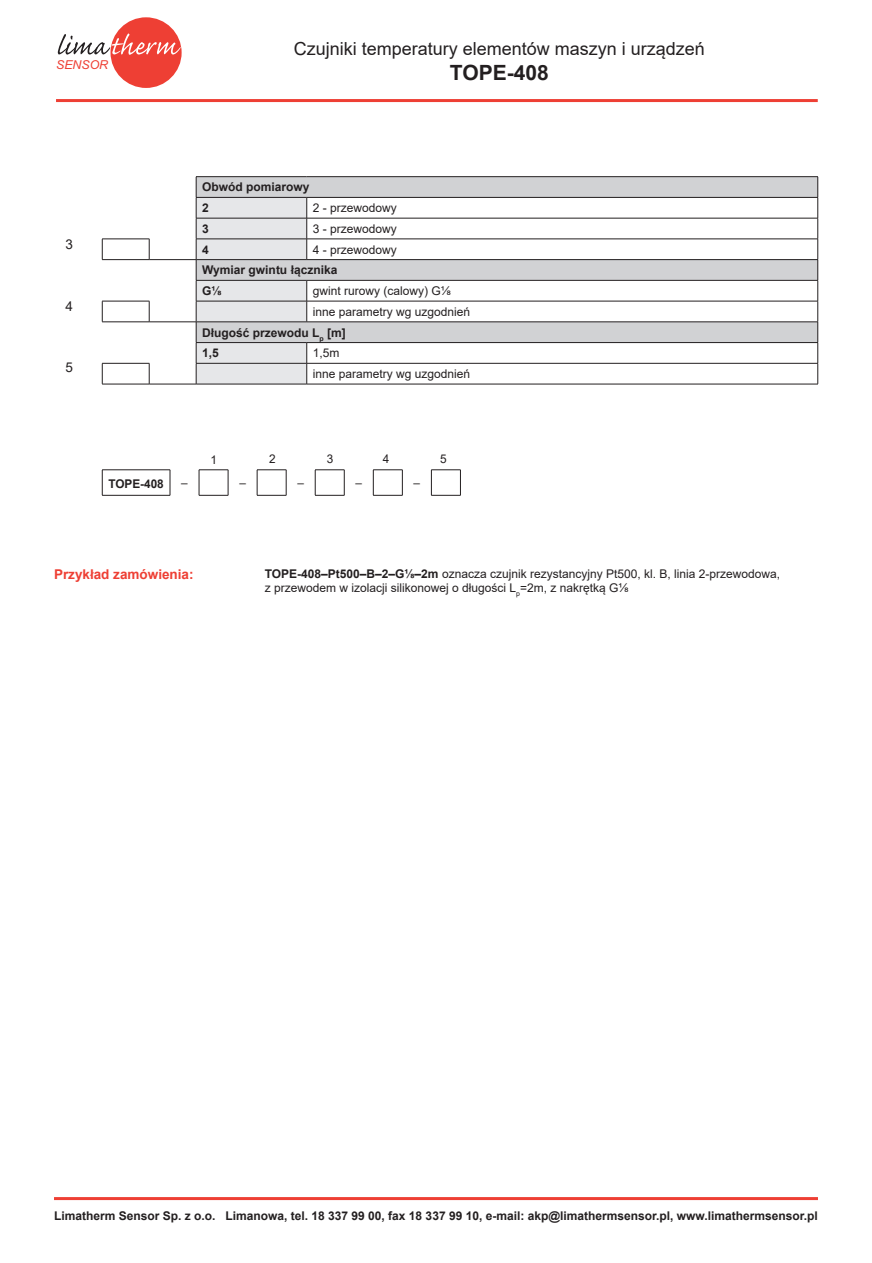
<style>
.page{position:relative;width:872px;height:1263px;background:#fff}
.page>*{position:absolute;margin:0;border:0;box-sizing:border-box;transform-origin:0 0}
.t1{font:700 21px "Arial";color:#231f20}
.t2{font:18px "Arial";color:#231f20}
.t3{font:700 13.5px "Arial";color:#ee3f34}
.t4{font:13.5px "Arial";color:#231f20}
.t5{font:italic 12.3px "Arial";color:#ee3f34}
.t6{font:12px/20.7px "Arial";color:#231f20}
.t7{font:700 12px/20.7px "Arial";color:#231f20}
.s1{font-weight:700}
</style>
<div class="page">
<hr style="left:54px;top:1197px;width:764px;height:3px;background:#ee3f34">
<div style="left:110px;top:17px;width:72px;height:71px;background:#ee3f34;border-radius:50%"></div>
<svg style="left:58px;top:34px;width:123px;height:21px"></svg>
<hr style="left:56px;top:99px;width:761px;height:3px;background:#ee3f34">
<div style="left:196px;top:177px;width:621px;height:20px;background:#d1d2d4"></div>
<div style="left:196px;top:260px;width:621px;height:20px;background:#d1d2d4"></div>
<div style="left:196px;top:322px;width:621px;height:21px;background:#d1d2d4"></div>
<hr style="left:307px;top:218px;width:511px;height:1px;background:#231f20">
<hr style="left:149px;top:259px;width:47px;height:1px;background:#231f20">
<hr style="left:307px;top:259px;width:511px;height:1px;background:#231f20">
<hr style="left:307px;top:280px;width:511px;height:1px;background:#231f20">
<hr style="left:149px;top:322px;width:47px;height:1px;background:#231f20">
<hr style="left:307px;top:322px;width:511px;height:1px;background:#231f20">
<hr style="left:307px;top:342px;width:511px;height:1px;background:#231f20">
<hr style="left:307px;top:363px;width:511px;height:1px;background:#231f20">
<hr style="left:102px;top:259px;width:47px;height:1px;background:#231f20">
<hr style="left:102px;top:322px;width:47px;height:1px;background:#231f20">
<hr style="left:307px;top:239px;width:511px;height:1px;background:#231f20">
<hr style="left:307px;top:301px;width:511px;height:1px;background:#231f20">
<hr style="left:196px;top:384px;width:111px;height:1px;background:#231f20">
<hr style="left:307px;top:384px;width:511px;height:1px;background:#231f20">
<hr style="left:102px;top:239px;width:47px;height:1px;background:#231f20">
<svg style="left:102px;top:239px;width:1px;height:20px"></svg>
<svg style="left:149px;top:239px;width:1px;height:20px"></svg>
<hr style="left:102px;top:301px;width:47px;height:1px;background:#231f20">
<svg style="left:102px;top:301px;width:1px;height:21px"></svg>
<svg style="left:149px;top:301px;width:1px;height:21px"></svg>
<hr style="left:102px;top:363px;width:47px;height:1px;background:#231f20">
<svg style="left:102px;top:363px;width:1px;height:21px"></svg>
<svg style="left:149px;top:363px;width:1px;height:21px"></svg>
<hr style="left:102px;top:384px;width:47px;height:1px;background:#231f20">
<hr style="left:149px;top:384px;width:47px;height:1px;background:#231f20">
<hr style="left:196px;top:176px;width:111px;height:1px;background:#231f20">
<svg style="left:196px;top:177px;width:111px;height:207px"></svg>
<hr style="left:307px;top:176px;width:511px;height:1px;background:#231f20">
<svg style="left:817px;top:177px;width:1px;height:207px"></svg>
<hr style="left:196px;top:197px;width:111px;height:1px;background:#231f20">
<hr style="left:307px;top:197px;width:511px;height:1px;background:#231f20">
<hr style="left:102px;top:469px;width:68px;height:1px;background:#231f20">
<hr style="left:102px;top:495px;width:68px;height:1px;background:#231f20">
<svg style="left:102px;top:470px;width:1px;height:25px"></svg>
<svg style="left:170px;top:470px;width:1px;height:25px"></svg>
<svg style="left:199px;top:469px;width:30px;height:27px"></svg>
<svg style="left:257px;top:469px;width:30px;height:27px"></svg>
<svg style="left:315px;top:469px;width:30px;height:27px"></svg>
<svg style="left:373px;top:469px;width:30px;height:27px"></svg>
<svg style="left:431px;top:469px;width:30px;height:27px"></svg>
<p class="t5" style="left:56px;top:56px;width:54px">SENSOR</p>
<p class="t4" style="left:65px;top:235px;width:9px">3</p>
<p class="t4" style="left:65px;top:297px;width:9px">4</p>
<p class="t4" style="left:65px;top:358px;width:9px">5</p>
<h2 class="t2" style="left:294px;top:36px;width:413px">Czujniki temperatury elementów maszyn i urządzeń</h2>
<h1 class="t1" style="left:450px;top:58px;width:100px">TOPE-408</h1>
<p class="t7" style="left:202px;top:177px;width:109px">Obwód pomiarowy<br>2</p>
<p class="t6" style="left:313px;top:197px;width:86px">2 - przewodowy</p>
<p class="t7" style="left:202px;top:218px;width:8px">3</p>
<p class="t6" style="left:313px;top:218px;width:86px">3 - przewodowy</p>
<p class="t7" style="left:202px;top:239px;width:8px">4</p>
<p class="t6" style="left:313px;top:239px;width:86px">4 - przewodowy</p>
<p class="t7" style="left:202px;top:260px;width:137px">Wymiar gwintu łącznika<br>G⅛</p>
<p class="t6" style="left:313px;top:280px;width:140px">gwint rurowy (calowy) G⅛</p>
<p class="t6" style="left:313px;top:301px;width:159px">inne parametry wg uzgodnień</p>
<p class="t7" style="left:202px;top:322px;width:145px">Długość przewodu L<sub>p</sub> [m]</p>
<p class="t7" style="left:202px;top:343px;width:18px">1,5</p>
<p class="t6" style="left:313px;top:343px;width:159px">1,5m<br>inne parametry wg uzgodnień</p>
<p class="t6" style="left:210px;top:449px;width:8px">1</p>
<p class="t6" style="left:269px;top:448px;width:8px">2</p>
<p class="t6" style="left:327px;top:448px;width:8px">3</p>
<p class="t6" style="left:383px;top:448px;width:8px">4</p>
<p class="t6" style="left:440px;top:448px;width:8px">5</p>
<p class="t7" style="left:108px;top:473px;width:57px">TOPE-408</p>
<p class="t6" style="left:181px;top:472px;width:8px">–</p>
<p class="t6" style="left:239px;top:472px;width:8px">–</p>
<p class="t6" style="left:297px;top:472px;width:8px">–</p>
<p class="t6" style="left:355px;top:472px;width:8px">–</p>
<p class="t6" style="left:413px;top:472px;width:8px">–</p>
<p class="t3" style="left:54px;top:564px;width:141px">Przykład zamówienia:</p>
<p class="t6" style="left:265px;top:566px;width:517px;line-height:14.4px"><span class="s1">TOPE-408–Pt500–B–2–G⅛–2m</span> oznacza czujnik rezystancyjny Pt500, kl. B, linia 2-przewodowa, z przewodem w izolacji silikonowej o długości L<sub>p</sub>=2m, z nakrętką G⅛</p>
<p class="t7" style="left:54px;top:1205px;width:765px">Limatherm Sensor Sp. z o.o. Limanowa, tel. 18 337 99 00, fax 18 337 99 10, e-mail: akp@limathermsensor.pl, www.limathermsensor.pl</p>
</div>
